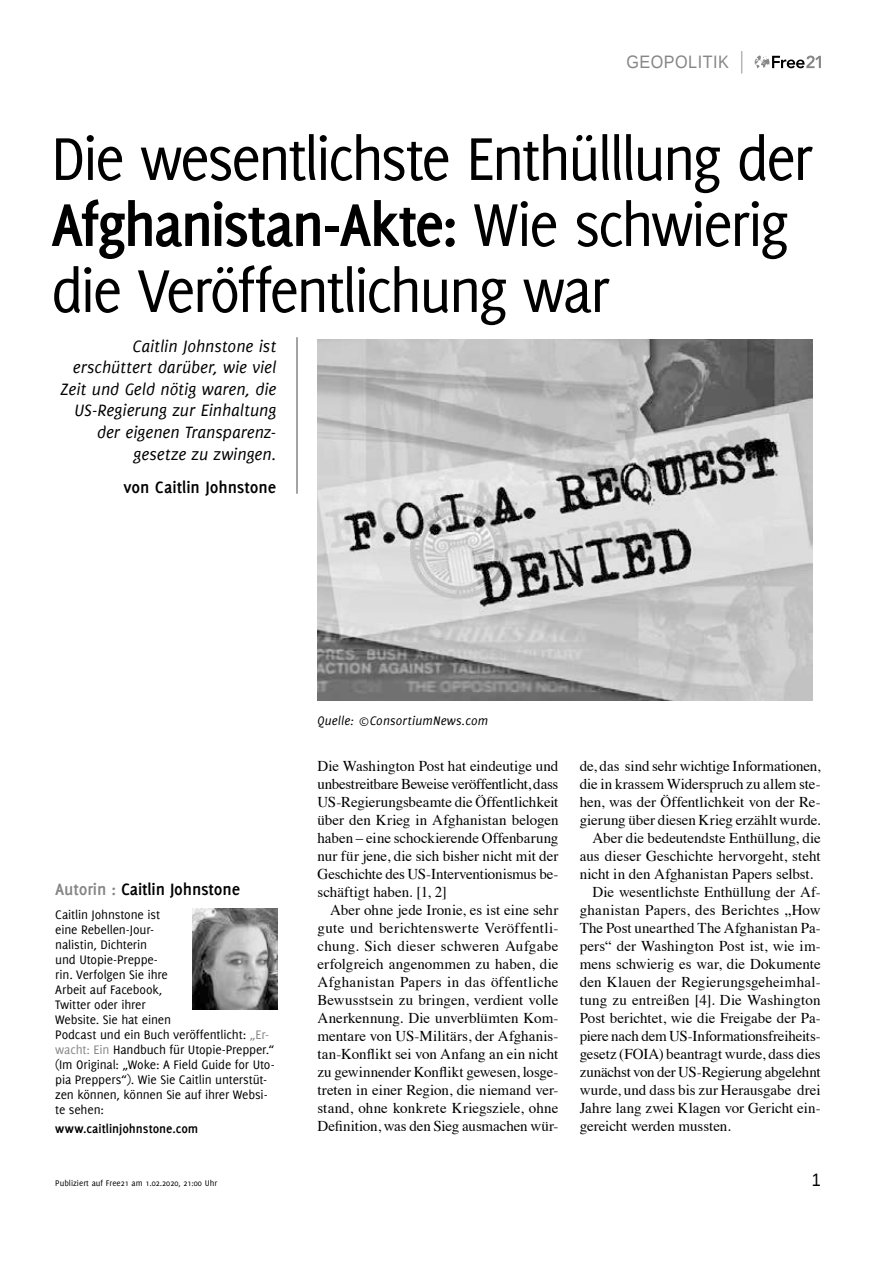
<style>
.page{position:relative;width:893px;height:1263px;background:#fff}
.page>*{position:absolute;margin:0;border:0;box-sizing:border-box;transform-origin:0 0}
.t1{font:66px/66px "Delicious";letter-spacing:-.05em;color:#000;scale:.96 1}
.t2{font:italic 18px/21.6px "Delicious";letter-spacing:-.005em;color:#000;text-align:right}
.t3{font:700 18px "Delicious";letter-spacing:-.01em;color:#000}
.t4{font:18px "Liberation Sans";letter-spacing:.03em;color:#868686;scale:.9 1}
.t5{font:18px "Liberation Sans";color:#000;scale:.9 1}
.t6{font:15px/18px "Times";color:#000;text-align:justify}
.t7{font:15px "Times";letter-spacing:-.02em;color:#000}
.t8{font:13.5px/15px "Delicious";letter-spacing:-.015em;color:#000}
.t9{font:italic 13.5px "Delicious";letter-spacing:.01em;color:#000}
.t10{font:700 13.5px "Delicious";color:#000}
.t11{font:9px "Delicious";color:#000}
.s1{font-weight:700}
.s2{color:#868686}
</style>
<div class="page">
<svg style="left:755px;top:55px;width:66px;height:13px"></svg>
<svg style="left:741px;top:51px;width:1px;height:23px"></svg>
<hr style="left:296px;top:337px;width:2px;height:157px;background:#868686">
<img style="left:317px;top:339px;width:496px;height:361px">
<img style="left:193px;top:908px;width:85px;height:101px">
<p class="t4" style="left:626px;top:52px;width:115px">GEOPOLITIK</p>
<h1 class="t1" style="left:51px;top:124px;width:795px">Die wesentlichste Enthülllung der<br><span class="s1">Afghanistan-Akte:</span> Wie schwierig die Veröffentlichung war</h1>
<p class="t2" style="left:61px;top:335px;width:217px">Caitlin Johnstone ist erschüttert darüber, wie viel<br>Zeit und Geld nötig waren, die<br>US-Regierung zur Einhaltung der eigenen Transparenz&shy;gesetze zu zwingen.</p>
<p class="t3" style="left:123px;top:477px;width:154px">von Caitlin Johnstone</p>
<p class="t3" style="left:55px;top:879px;width:186px"><span class="s2">Autorin :</span> Caitlin Johnstone</p>
<p class="t8" style="left:55px;top:906px;width:221px">Caitlin Johnstone ist<br>eine Rebellen-Jour-<br>nalistin, Dichterin<br>und Utopie-Preppe-<br>rin. Verfolgen Sie ihre<br>Arbeit auf Facebook,<br>Twitter oder ihrer<br>Website. Sie hat einen<br>Podcast und ein Buch veröffentlicht: <span class="s2">„Er&shy;wacht: Ein</span> Handbuch für Utopie-Prepper.“ (Im Original: „Woke: A Field Guide for Uto&shy;pia Preppers“). Wie Sie Caitlin unterstüt&shy;zen können, können Sie auf ihrer Websi&shy;te sehen:</p>
<p class="t10" style="left:55px;top:1121px;width:145px">www.caitlinjohnstone.com</p>
<p class="t9" style="left:317px;top:713px;width:172px">Quelle: ©ConsortiumNews.com</p>
<p class="t6" style="left:317px;top:756px;width:242px">Die Washington Post hat eindeutige und unbestreitbare Beweise veröffentlicht, dass US-Regierungsbeamte die Öffentlichkeit über den Krieg in Afghanistan belogen haben – eine schockierende Offenbarung nur für jene, die sich bisher nicht mit der Geschichte des US-Interventionismus be&shy;schäftigt haben. [1, 2]</p>
<p class="t6" style="left:317px;top:900px;width:242px;text-indent:13px">Aber ohne jede Ironie, es ist eine sehr gute und berichtenswerte Veröffentli&shy;chung. Sich dieser schweren Aufgabe erfolgreich angenommen zu haben, die Afghanistan Papers in das öffentliche Bewusstsein zu bringen, verdient volle Anerkennung. Die unverblümten Kom&shy;mentare von US-Militärs, der Afghanis&shy;tan-Konflikt sei von Anfang an ein nicht zu gewinnender Konflikt gewesen, losge&shy;treten in einer Region, die niemand ver&shy;stand, ohne konkrete Kriegsziele, ohne Definition, was den Sieg ausmachen wür-</p>
<p class="t6" style="left:580px;top:756px;width:242px">de, das sind sehr wichtige Informationen,</p>
<p class="t6" style="left:580px;top:774px;width:242px">die in krassem Widerspruch zu allem ste-</p>
<p class="t6" style="left:580px;top:792px;width:242px">hen, was der Öffentlichkeit von der Re-</p>
<p class="t6" style="left:580px;top:810px;width:242px">gierung über diesen Krieg erzählt wurde.</p>
<p class="t6" style="left:592px;top:828px;width:230px">Aber die bedeutendste Enthüllung, die</p>
<p class="t6" style="left:580px;top:846px;width:242px">aus dieser Geschichte hervorgeht, steht</p>
<p class="t6" style="left:580px;top:864px;width:235px">nicht in den Afghanistan Papers selbst.</p>
<p class="t6" style="left:592px;top:882px;width:230px">Die wesentlichste Enthüllung der Af-</p>
<p class="t6" style="left:580px;top:900px;width:242px">ghanistan Papers, des Berichtes „How</p>
<p class="t6" style="left:580px;top:918px;width:242px">The Post unearthed The Afghanistan Pa-</p>
<p class="t6" style="left:580px;top:936px;width:242px">pers“ der Washington Post ist, wie im-</p>
<p class="t6" style="left:580px;top:954px;width:242px">mens schwierig es war, die Dokumente</p>
<p class="t6" style="left:580px;top:972px;width:242px">den Klauen der Regierungsgeheimhal-</p>
<p class="t6" style="left:580px;top:990px;width:242px">tung zu entreißen [4]. Die Washington</p>
<p class="t6" style="left:580px;top:1008px;width:242px">Post berichtet, wie die Freigabe der Pa-</p>
<p class="t6" style="left:580px;top:1026px;width:242px">piere nach dem US-Informationsfreiheits-</p>
<p class="t6" style="left:580px;top:1044px;width:242px">gesetz (FOIA) beantragt wurde, dass dies</p>
<p class="t7" style="left:580px;top:1058px;width:242px">zunächst von der US-Regierung abgelehnt</p>
<p class="t6" style="left:580px;top:1080px;width:242px">wurde, und dass bis zur Herausgabe drei</p>
<p class="t6" style="left:580px;top:1098px;width:242px">Jahre lang zwei Klagen vor Gericht ein-</p>
<p class="t6" style="left:580px;top:1116px;width:153px">gereicht werden mussten.</p>
<p class="t11" style="left:55px;top:1178px;width:163px">Publiziert auf Free21 am 1.02.2020, 21:00 Uhr</p>
<p class="t5" style="left:812px;top:1169px;width:12px">1</p>
</div>
